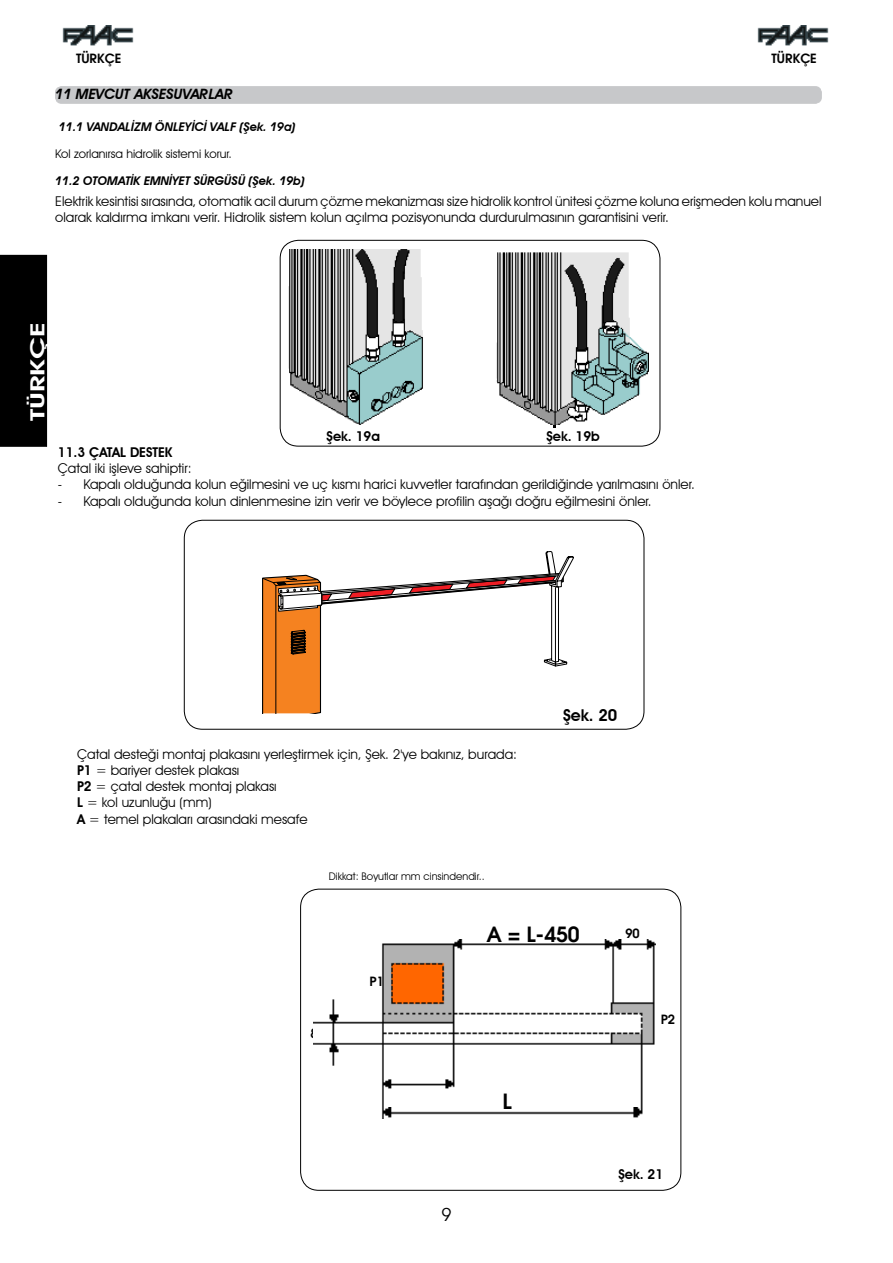
<style>
.page{position:relative;width:893px;height:1263px;background:#fff}
.page>*{position:absolute;margin:0;border:0;box-sizing:border-box;transform-origin:0 0}
.t1{font:600 21px "Avant Garde";color:#000}
.t2{font:600 19.5px "Avant Garde IT Cby BT";color:#fff;scale:1.5 1}
.t3{font:18px "Avant Garde IT Cby BT";color:#000}
.t4{font:600 16.35px "Avant Garde IT Cby BT";color:#000}
.t5{font:italic 600 14.25px "Avant Garde IT Cby BT";color:#000}
.t6{font:13.5px/16.2px "Avant Garde IT Cby BT";color:#000}
.t7{font:600 13.5px "Avant Garde IT Cby BT";color:#000}
.t8{font:600 12.75px "Avant Garde";color:#000}
.t9{font:italic 600 12px "Avant Garde IT Cby BT";color:#000}
.t10{font:12px "Avant Garde IT Cby BT";color:#000}
.t11{font:10.5px "Avant Garde IT Cby BT";color:#000}
.s1{font-weight:600}
</style>
<div class="page">
<div style="left:300px;top:889px;width:381px;height:302px;border:1px solid #000;border-radius:18px"></div>
<div style="left:184px;top:520px;width:460px;height:210px;border:1px solid #000;border-radius:18px"></div>
<img style="left:313px;top:940px;width:342px;height:178px">
<svg style="left:262px;top:551px;width:312px;height:162px"></svg>
<div style="left:280px;top:240px;width:380px;height:206px;border:1px solid #000;border-radius:18px"></div>
<img style="left:288px;top:249px;width:361px;height:178px">
<div style="left:0;top:255px;width:47px;height:191px;background:#000"></div>
<img style="left:62px;top:26px;width:72px;height:20px">
<img style="left:757px;top:26px;width:72px;height:20px">
<div style="left:55px;top:87px;width:766px;height:16px;background:#c7c8ca;border-radius:6px"></div>
<div style="left:55px;top:86px;width:766px;height:17px;border:1px solid #c7c8ca;border-radius:6px"></div>
<p class="t8" style="left:76px;top:50px;width:47px">TÜRKÇE</p>
<p class="t8" style="left:771px;top:50px;width:47px">TÜRKÇE</p>
<p class="t5" style="left:55px;top:86px;width:179px">11 MEVCUT AKSESUVARLAR</p>
<p class="t9" style="left:59px;top:119px;width:238px">11.1 VANDALİZM ÖNLEYİCİ VALF (Şek. 19a)</p>
<p class="t10" style="left:55px;top:146px;width:178px">Kol zorlanırsa hidrolik sistemi korur.</p>
<p class="t9" style="left:55px;top:174px;width:251px">11.2 OTOMATİK EMNİYET SÜRGÜSÜ (Şek. 19b)</p>
<p class="t6" style="left:55px;top:193px;width:768px">Elektrik kesintisi sırasında, otomatik acil durum çözme mekanizması size hidrolik kontrol ünitesi çözme koluna erişmeden kolu manuel olarak kaldırma imkanı verir. Hidrolik sistem kolun açılma pozisyonunda durdurulmasının garantisini verir.</p>
<h2 class="t2" style="left:26px;top:421px;width:67px;rotate:-90deg">TÜRKÇE</h2>
<p class="t7" style="left:327px;top:428px;width:55px">Şek. 19a</p>
<p class="t7" style="left:546px;top:428px;width:55px">Şek. 19b</p>
<p class="t7" style="left:58px;top:444px;width:116px">11.3 ÇATAL DESTEK</p>
<p class="t6" style="left:58px;top:460px;width:135px">Çatal iki işleve sahiptir:</p>
<p class="t6" style="left:58px;top:476px;width:639px">- Kapalı olduğunda kolun eğilmesini ve uç kısmı harici kuvvetler tarafından gerildiğinde yarılmasını önler.</p>
<p class="t6" style="left:58px;top:493px;width:595px">- Kapalı olduğunda kolun dinlenmesine izin verir ve böylece profilin aşağı doğru eğilmesini önler.</p>
<p class="t6" style="left:77px;top:746px;width:442px">Çatal desteği montaj plakasını yerleştirmek için, Şek. 2'ye bakınız, burada:<br><span class="s1">P1</span> = bariyer destek plakası<br><span class="s1">P2</span> = çatal destek montaj plakası<br><span class="s1">L</span> = kol uzunluğu (mm)<br><span class="s1">A</span> = temel plakaları arasındaki mesafe</p>
<p class="t11" style="left:329px;top:870px;width:157px">Dikkat: Boyutlar mm cinsindendir..</p>
<p class="t4" style="left:563px;top:706px;width:56px">Şek. 20</p>
<p class="t8" style="left:310px;top:1025px;width:16px">84</p>
<p class="t8" style="left:370px;top:973px;width:16px">P1</p>
<h3 class="t3" style="left:441px;top:1204px;width:12px">9</h3>
<h1 class="t1" style="left:486px;top:920px;width:95px">A = L-450</h1>
<p class="t8" style="left:625px;top:925px;width:16px">90</p>
<h1 class="t1" style="left:502px;top:1087px;width:11px">L</h1>
<p class="t8" style="left:661px;top:1011px;width:16px">P2</p>
<p class="t7" style="left:618px;top:1166px;width:46px">Şek. 21</p>
</div>
